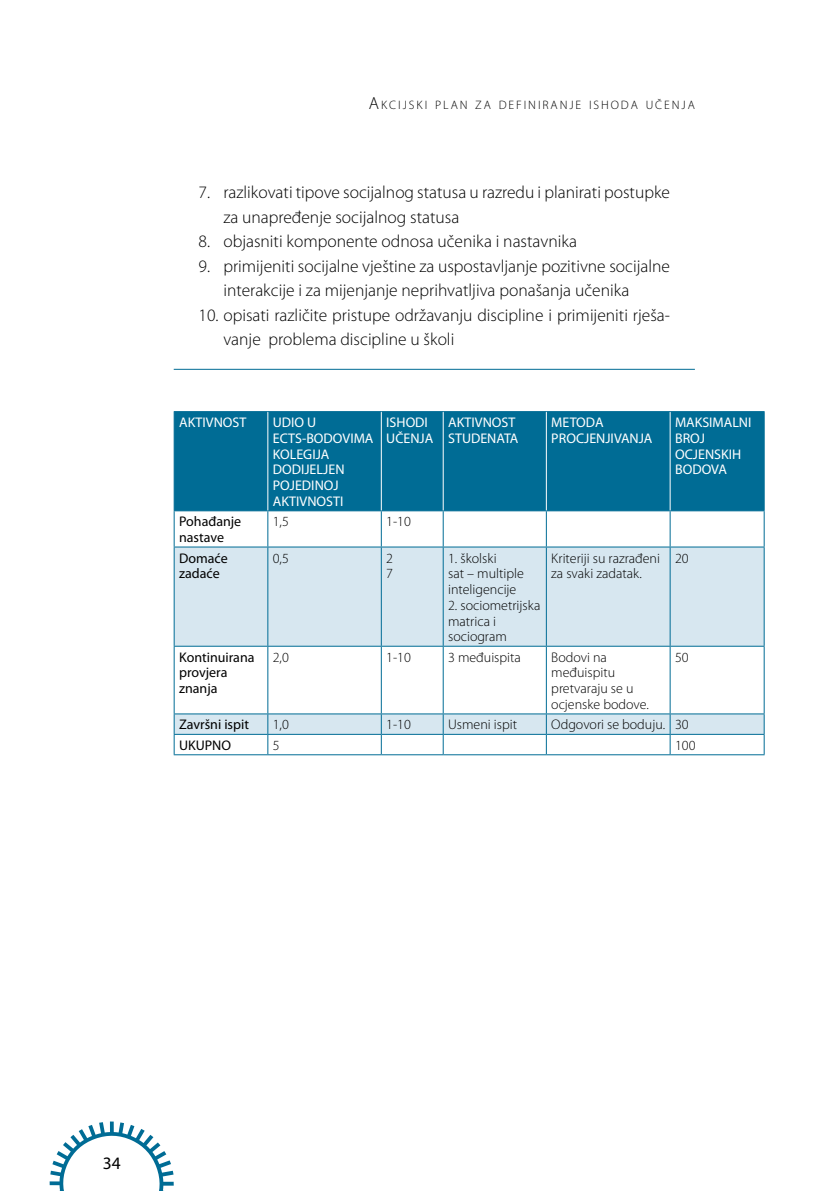
<style>
.page{position:relative;width:819px;height:1191px;background:#fff}
.page>*{position:absolute;margin:0;border:0;box-sizing:border-box;transform-origin:0 0}
.t1{font:300 17.5px/24.5px "Myriad Pro";color:#000}
.t2{font:17.5px "Myriad Pro";color:#000}
.t3{font:300 14px/15.8px "Myriad Pro";color:#000}
.t4{font:14px/15.8px "Myriad Pro";color:#fff}
.t5{font:14px/15.8px "Myriad Pro";color:#000}
.t6{font:300 12.25px "Myriad Pro";letter-spacing:.155em;color:#000}
.s1{font-size:17.5px}
</style>
<div class="page">
<svg style="left:50px;top:1121px;width:124px;height:70px"></svg>
<hr style="left:174px;top:369px;width:520px;height:1px;background:#006c95">
<div style="left:175px;top:412px;width:588px;height:98px;background:#006c95"></div>
<svg style="left:175px;top:547px;width:588px;height:187px;fill:#d7e7f0"></svg>
<hr style="left:174px;top:411px;width:94px;height:1px;background:#006c95">
<hr style="left:174px;top:412px;width:1px;height:98px;background:#006c95">
<hr style="left:268px;top:411px;width:113px;height:1px;background:#006c95">
<hr style="left:381px;top:411px;width:62px;height:1px;background:#006c95">
<hr style="left:443px;top:411px;width:103px;height:1px;background:#006c95">
<hr style="left:546px;top:411px;width:124px;height:1px;background:#006c95">
<hr style="left:670px;top:411px;width:94px;height:1px;background:#006c95">
<hr style="left:763px;top:412px;width:1px;height:98px;background:#006c95">
<hr style="left:174px;top:510px;width:94px;height:1px;background:#006c95">
<hr style="left:174px;top:511px;width:1px;height:35px;background:#006c95">
<hr style="left:268px;top:510px;width:113px;height:1px;background:#006c95">
<hr style="left:267px;top:511px;width:1px;height:35px;background:#006c95">
<hr style="left:381px;top:510px;width:62px;height:1px;background:#006c95">
<hr style="left:381px;top:511px;width:1px;height:35px;background:#006c95">
<hr style="left:443px;top:510px;width:103px;height:1px;background:#006c95">
<hr style="left:443px;top:511px;width:1px;height:35px;background:#006c95">
<hr style="left:546px;top:510px;width:124px;height:1px;background:#006c95">
<hr style="left:546px;top:511px;width:1px;height:35px;background:#006c95">
<hr style="left:670px;top:510px;width:94px;height:1px;background:#006c95">
<hr style="left:669px;top:511px;width:1px;height:35px;background:#006c95">
<hr style="left:763px;top:511px;width:1px;height:35px;background:#006c95">
<hr style="left:174px;top:546px;width:94px;height:1px;background:#006c95">
<hr style="left:174px;top:547px;width:1px;height:99px;background:#006c95">
<hr style="left:268px;top:546px;width:113px;height:1px;background:#006c95">
<hr style="left:267px;top:547px;width:1px;height:99px;background:#006c95">
<hr style="left:381px;top:546px;width:62px;height:1px;background:#006c95">
<hr style="left:381px;top:547px;width:1px;height:99px;background:#006c95">
<hr style="left:443px;top:546px;width:103px;height:1px;background:#006c95">
<hr style="left:443px;top:547px;width:1px;height:99px;background:#006c95">
<hr style="left:546px;top:546px;width:124px;height:1px;background:#006c95">
<hr style="left:546px;top:547px;width:1px;height:99px;background:#006c95">
<hr style="left:670px;top:546px;width:94px;height:1px;background:#006c95">
<hr style="left:669px;top:547px;width:1px;height:99px;background:#006c95">
<hr style="left:763px;top:547px;width:1px;height:99px;background:#006c95">
<hr style="left:174px;top:646px;width:94px;height:1px;background:#006c95">
<hr style="left:174px;top:646px;width:1px;height:67px;background:#006c95">
<hr style="left:268px;top:646px;width:113px;height:1px;background:#006c95">
<hr style="left:267px;top:646px;width:1px;height:67px;background:#006c95">
<hr style="left:381px;top:646px;width:62px;height:1px;background:#006c95">
<hr style="left:381px;top:646px;width:1px;height:67px;background:#006c95">
<hr style="left:443px;top:646px;width:103px;height:1px;background:#006c95">
<hr style="left:443px;top:646px;width:1px;height:67px;background:#006c95">
<hr style="left:546px;top:646px;width:124px;height:1px;background:#006c95">
<hr style="left:546px;top:646px;width:1px;height:67px;background:#006c95">
<hr style="left:670px;top:646px;width:94px;height:1px;background:#006c95">
<hr style="left:669px;top:646px;width:1px;height:67px;background:#006c95">
<hr style="left:763px;top:646px;width:1px;height:67px;background:#006c95">
<hr style="left:174px;top:713px;width:94px;height:1px;background:#006c95">
<hr style="left:268px;top:713px;width:113px;height:1px;background:#006c95">
<hr style="left:381px;top:713px;width:62px;height:1px;background:#006c95">
<hr style="left:443px;top:713px;width:103px;height:1px;background:#006c95">
<hr style="left:546px;top:713px;width:124px;height:1px;background:#006c95">
<hr style="left:670px;top:713px;width:94px;height:1px;background:#006c95">
<hr style="left:174px;top:734px;width:94px;height:1px;background:#006c95">
<svg style="left:174px;top:714px;width:1px;height:40px"></svg>
<hr style="left:268px;top:734px;width:113px;height:1px;background:#006c95">
<svg style="left:267px;top:714px;width:1px;height:40px"></svg>
<hr style="left:381px;top:734px;width:62px;height:1px;background:#006c95">
<svg style="left:381px;top:714px;width:1px;height:40px"></svg>
<hr style="left:443px;top:734px;width:103px;height:1px;background:#006c95">
<svg style="left:443px;top:714px;width:1px;height:40px"></svg>
<hr style="left:546px;top:734px;width:124px;height:1px;background:#006c95">
<svg style="left:546px;top:714px;width:1px;height:40px"></svg>
<hr style="left:670px;top:734px;width:94px;height:1px;background:#006c95">
<svg style="left:669px;top:714px;width:1px;height:40px"></svg>
<svg style="left:763px;top:714px;width:1px;height:40px"></svg>
<hr style="left:174px;top:754px;width:94px;height:1px;background:#006c95">
<hr style="left:268px;top:754px;width:113px;height:1px;background:#006c95">
<hr style="left:381px;top:754px;width:62px;height:1px;background:#006c95">
<hr style="left:443px;top:754px;width:103px;height:1px;background:#006c95">
<hr style="left:546px;top:754px;width:124px;height:1px;background:#006c95">
<hr style="left:670px;top:754px;width:94px;height:1px;background:#006c95">
<hr style="left:267px;top:412px;width:1px;height:98px;background:#fff">
<hr style="left:381px;top:412px;width:1px;height:98px;background:#fff">
<hr style="left:443px;top:412px;width:1px;height:98px;background:#fff">
<hr style="left:546px;top:412px;width:1px;height:98px;background:#fff">
<hr style="left:669px;top:412px;width:1px;height:98px;background:#fff">
<p class="t6" style="left:369px;top:98px;width:327px"><span class="s1">A</span>KCIJSKI PLAN ZA DEFINIRANJE ISHODA UČENJA</p>
<p class="t1" style="left:223px;top:180px;width:448px;text-indent:-25px">7. razlikovati tipove socijalnog statusa u razredu i planirati postupke za unapređenje socijalnog statusa</p>
<p class="t1" style="left:198px;top:229px;width:380px">8. objasniti komponente odnosa učenika i nastavnika</p>
<p class="t1" style="left:223px;top:254px;width:448px;text-indent:-25px">9. primijeniti socijalne vještine za uspostavljanje pozitivne socijalne interakcije i za mijenjanje neprihvatljiva ponašanja učenika</p>
<p class="t1" style="left:223px;top:303px;width:448px;text-indent:-25px">10. opisati različite pristupe održavanju discipline i primijeniti rješa&shy;vanje problema discipline u školi</p>
<p class="t4" style="left:179px;top:414px;width:69px">AKTIVNOST</p>
<p class="t4" style="left:273px;top:414px;width:102px">UDIO U<br>ECTS‑BODOVIMA<br>KOLEGIJA<br>DODIJELJEN<br>POJEDINOJ<br>AKTIVNOSTI</p>
<p class="t4" style="left:386px;top:414px;width:49px">ISHODI<br>UČENJA</p>
<p class="t4" style="left:448px;top:414px;width:72px">AKTIVNOST<br>STUDENATA</p>
<p class="t4" style="left:551px;top:414px;width:103px">METODA<br>PROCJENJIVANJA</p>
<p class="t4" style="left:675px;top:414px;width:78px">MAKSIMALNI<br>BROJ<br>OCJENSKIH<br>BODOVA</p>
<p class="t5" style="left:179px;top:513px;width:64px">Pohađanje nastave</p>
<p class="t3" style="left:273px;top:514px;width:18px">1,5</p>
<p class="t3" style="left:386px;top:514px;width:26px">1-10</p>
<p class="t5" style="left:179px;top:550px;width:50px">Domaće zadaće</p>
<p class="t3" style="left:273px;top:550px;width:18px">0,5</p>
<p class="t3" style="left:386px;top:550px;width:8px">2<br>7</p>
<p class="t3" style="left:448px;top:550px;width:77px">1. školski<br>sat – multiple inteligencije</p>
<p class="t3" style="left:448px;top:597px;width:94px">2. sociometrijska matrica i sociogram</p>
<p class="t3" style="left:551px;top:550px;width:110px">Kriteriji su razrađeni za svaki zadatak.</p>
<p class="t3" style="left:675px;top:550px;width:15px">20</p>
<p class="t5" style="left:179px;top:649px;width:77px">Kontinuirana provjera znanja</p>
<p class="t3" style="left:273px;top:649px;width:18px">2,0</p>
<p class="t3" style="left:386px;top:649px;width:26px">1-10</p>
<p class="t3" style="left:448px;top:649px;width:74px">3 međuispita</p>
<p class="t3" style="left:551px;top:649px;width:99px">Bodovi na međuispitu pretvaraju se u ocjenske bodove.</p>
<p class="t3" style="left:675px;top:649px;width:15px">50</p>
<p class="t5" style="left:179px;top:716px;width:71px">Završni ispit</p>
<p class="t3" style="left:273px;top:717px;width:18px">1,0</p>
<p class="t3" style="left:386px;top:717px;width:26px">1-10</p>
<p class="t3" style="left:448px;top:717px;width:70px">Usmeni ispit</p>
<p class="t3" style="left:551px;top:717px;width:139px">Odgovori se boduju. 30</p>
<p class="t5" style="left:179px;top:737px;width:54px">UKUPNO</p>
<p class="t3" style="left:273px;top:737px;width:8px">5</p>
<p class="t3" style="left:675px;top:737px;width:22px">100</p>
<p class="t2" style="left:103px;top:1152px;width:19px">34</p>
</div>
